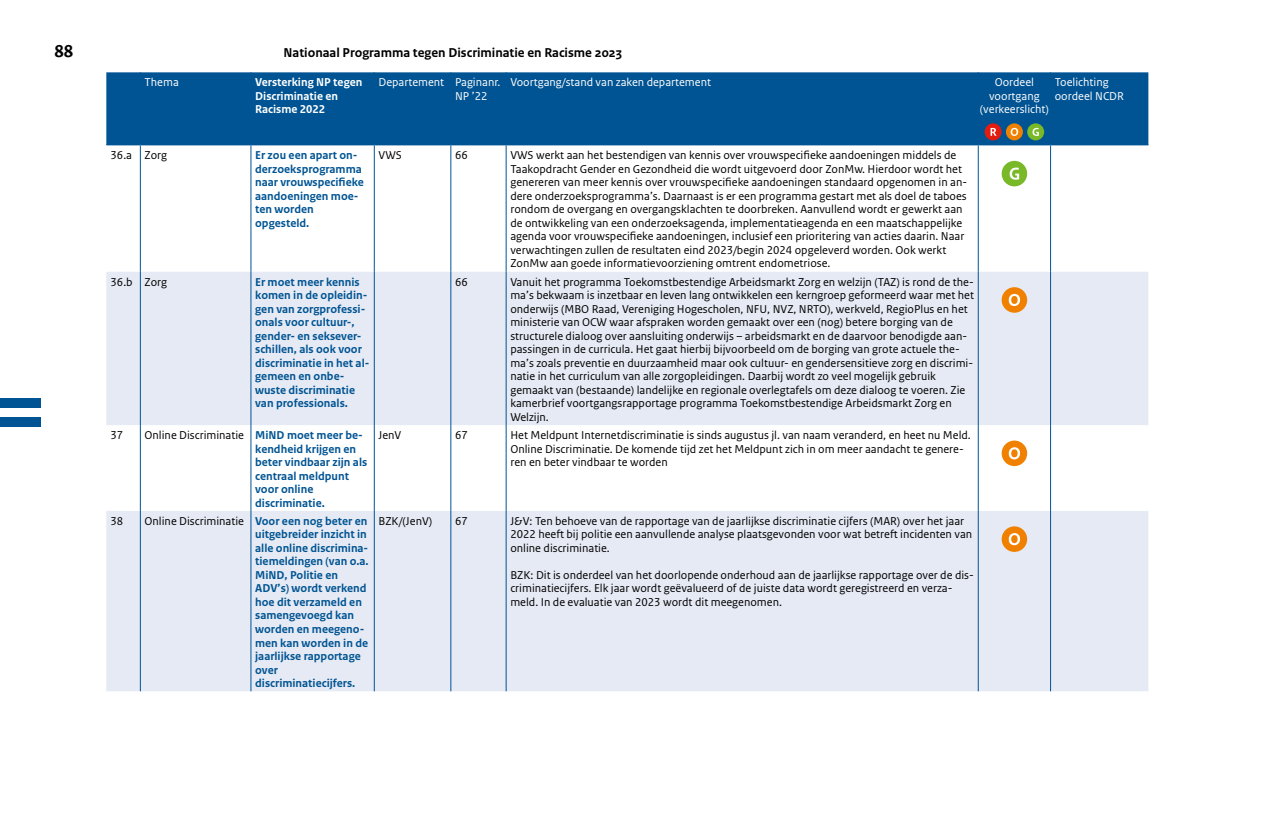
<style>
.page{position:relative;width:1276px;height:830px;background:#fff}
.page>*{position:absolute;margin:0;border:0;box-sizing:border-box;transform-origin:0 0}
.t1{font:700 18px "Rijksoverheid Sans Text TT";color:#000}
.t2{font:700 13.5px "Rijksoverheid Sans Text";color:#000}
._32_RO_Tabel_Broodtekst{font:12px/13.5px "Rijksoverheid Sans Text";color:#000}
._32_RO_Tabel_Broodtekst-2{font:700 12px/13.5px "Rijksoverheid Sans Text";color:#005493}
._32_RO_Tabel_Broodtekst-3{font:12px/13.5px "Rijksoverheid Sans Text";color:#fff}
._32_RO_Tabel_Broodtekst-4{font:700 12px/13.5px "Rijksoverheid Sans Text";color:#fff}
</style>
<div class="page">
<div style="left:0;top:398px;width:41px;height:10px;background:#005493"></div>
<div style="left:0;top:417px;width:41px;height:10px;background:#005493"></div>
<div style="left:106px;top:72px;width:1042px;height:72px;background:#005493"></div>
<svg style="left:106px;top:271px;width:1042px;height:420px;fill:#e6eaf4"></svg>
<hr style="left:106px;top:144px;width:34px;height:1px;background:#005493">
<hr style="left:140px;top:72px;width:1px;height:72px;background:#005493">
<hr style="left:250px;top:72px;width:1px;height:72px;background:#005493">
<hr style="left:374px;top:72px;width:1px;height:72px;background:#005493">
<hr style="left:450px;top:72px;width:1px;height:72px;background:#005493">
<hr style="left:506px;top:72px;width:1px;height:72px;background:#005493">
<hr style="left:978px;top:72px;width:1px;height:72px;background:#005493">
<hr style="left:140px;top:144px;width:111px;height:1px;background:#005493">
<hr style="left:251px;top:144px;width:123px;height:1px;background:#005493">
<hr style="left:374px;top:144px;width:77px;height:1px;background:#005493">
<hr style="left:451px;top:144px;width:55px;height:1px;background:#005493">
<hr style="left:506px;top:144px;width:472px;height:1px;background:#005493">
<hr style="left:978px;top:144px;width:72px;height:1px;background:#005493">
<hr style="left:1050px;top:72px;width:1px;height:72px;background:#005493">
<hr style="left:1050px;top:144px;width:98px;height:1px;background:#005493">
<hr style="left:140px;top:145px;width:1px;height:126px;background:#005493">
<hr style="left:250px;top:145px;width:1px;height:126px;background:#005493">
<hr style="left:374px;top:145px;width:1px;height:126px;background:#005493">
<hr style="left:450px;top:145px;width:1px;height:126px;background:#005493">
<hr style="left:506px;top:145px;width:1px;height:126px;background:#005493">
<hr style="left:978px;top:145px;width:1px;height:126px;background:#005493">
<hr style="left:1050px;top:145px;width:1px;height:126px;background:#005493">
<hr style="left:140px;top:271px;width:1px;height:154px;background:#005493">
<hr style="left:250px;top:271px;width:1px;height:154px;background:#005493">
<hr style="left:374px;top:271px;width:1px;height:154px;background:#005493">
<hr style="left:450px;top:271px;width:1px;height:154px;background:#005493">
<hr style="left:506px;top:271px;width:1px;height:154px;background:#005493">
<hr style="left:978px;top:271px;width:1px;height:154px;background:#005493">
<hr style="left:1050px;top:271px;width:1px;height:154px;background:#005493">
<hr style="left:140px;top:425px;width:1px;height:85px;background:#005493">
<hr style="left:250px;top:425px;width:1px;height:85px;background:#005493">
<hr style="left:374px;top:425px;width:1px;height:85px;background:#005493">
<hr style="left:450px;top:425px;width:1px;height:85px;background:#005493">
<hr style="left:506px;top:425px;width:1px;height:85px;background:#005493">
<hr style="left:978px;top:425px;width:1px;height:85px;background:#005493">
<hr style="left:1050px;top:425px;width:1px;height:85px;background:#005493">
<hr style="left:140px;top:510px;width:1px;height:181px;background:#005493">
<hr style="left:250px;top:510px;width:1px;height:181px;background:#005493">
<hr style="left:374px;top:510px;width:1px;height:181px;background:#005493">
<hr style="left:450px;top:510px;width:1px;height:181px;background:#005493">
<hr style="left:506px;top:510px;width:1px;height:181px;background:#005493">
<hr style="left:978px;top:510px;width:1px;height:181px;background:#005493">
<hr style="left:1050px;top:510px;width:1px;height:181px;background:#005493">
<div style="left:984px;top:123px;width:17px;height:17px;background:#e41c0f;border-radius:50%"></div>
<svg style="left:990px;top:128px;width:6px;height:8px"></svg>
<div style="left:1006px;top:123px;width:17px;height:17px;background:#f08100;border-radius:50%"></div>
<svg style="left:1010px;top:128px;width:8px;height:8px"></svg>
<div style="left:1027px;top:123px;width:17px;height:17px;background:#79b827;border-radius:50%"></div>
<svg style="left:1032px;top:128px;width:7px;height:8px"></svg>
<div style="left:1001px;top:161px;width:26px;height:25px;background:#79b827;border-radius:50%"></div>
<svg style="left:1009px;top:167px;width:10px;height:12px"></svg>
<div style="left:1001px;top:287px;width:26px;height:25px;background:#f08100;border-radius:50%"></div>
<svg style="left:1008px;top:294px;width:12px;height:12px"></svg>
<div style="left:1001px;top:440px;width:26px;height:26px;background:#f08100;border-radius:50%"></div>
<svg style="left:1008px;top:447px;width:12px;height:12px"></svg>
<div style="left:1001px;top:526px;width:26px;height:25px;background:#f08100;border-radius:50%"></div>
<svg style="left:1008px;top:533px;width:12px;height:12px"></svg>
<p class="t1" style="left:54px;top:41px;width:20px">88</p>
<p class="t2" style="left:283px;top:44px;width:340px">Nationaal Programma tegen Discriminatie en Racisme 2023</p>
<p class="_32_RO_Tabel_Broodtekst-3" style="left:145px;top:76px;width:36px">Thema</p>
<p class="_32_RO_Tabel_Broodtekst-4" style="left:255px;top:76px;width:109px">Versterking NP tegen<br>Discriminatie en<br>Racisme 2022</p>
<p class="_32_RO_Tabel_Broodtekst-3" style="left:378px;top:76px;width:67px">Departement</p>
<p class="_32_RO_Tabel_Broodtekst-3" style="left:455px;top:76px;width:47px">Paginanr.<br>NP ’22</p>
<p class="_32_RO_Tabel_Broodtekst-3" style="left:510px;top:76px;width:202px">Voortgang/stand van zaken departement</p>
<p class="_32_RO_Tabel_Broodtekst-3" style="left:980px;top:76px;width:70px;text-align:center">Oordeel voortgang (verkeerslicht)</p>
<p class="_32_RO_Tabel_Broodtekst-3" style="left:1054px;top:76px;width:71px">Toelichting oordeel NCDR</p>
<p class="_32_RO_Tabel_Broodtekst" style="left:111px;top:149px;width:23px">36.a</p>
<p class="_32_RO_Tabel_Broodtekst" style="left:145px;top:149px;width:24px">Zorg</p>
<p class="_32_RO_Tabel_Broodtekst-2" style="left:255px;top:149px;width:110px">Er zou een apart on&shy;derzoeksprogramma naar vrouwspecifieke aandoeningen moe&shy;ten worden opgesteld.</p>
<p class="_32_RO_Tabel_Broodtekst" style="left:378px;top:149px;width:25px">VWS</p>
<p class="_32_RO_Tabel_Broodtekst" style="left:455px;top:149px;width:14px">66</p>
<p class="_32_RO_Tabel_Broodtekst" style="left:510px;top:149px;width:458px">VWS werkt aan het bestendigen van kennis over vrouwspecifieke aandoeningen middels de Taakopdracht Gender en Gezondheid die wordt uitgevoerd door ZonMw. Hierdoor wordt het genereren van meer kennis over vrouwspecifieke aandoeningen standaard opgenomen in an&shy;dere onderzoeksprogramma’s. Daarnaast is er een programma gestart met als doel de taboes rondom de overgang en overgangsklachten te doorbreken. Aanvullend wordt er gewerkt aan de ontwikkeling van een onderzoeksagenda, implementatieagenda en een maatschappelijke agenda voor vrouwspecifieke aandoeningen, inclusief een prioritering van acties daarin. Naar verwachtingen zullen de resultaten eind 2023/begin 2024 opgeleverd worden. Ook werkt ZonMw aan goede informatievoorziening omtrent endometriose.</p>
<p class="_32_RO_Tabel_Broodtekst" style="left:111px;top:275px;width:24px">36.b</p>
<p class="_32_RO_Tabel_Broodtekst" style="left:145px;top:275px;width:24px">Zorg</p>
<p class="_32_RO_Tabel_Broodtekst-2" style="left:255px;top:275px;width:116px">Er moet meer kennis komen in de opleidin&shy;gen van zorgprofessi&shy;onals voor cultuur-, gender- en seksever&shy;schillen, als ook voor discriminatie in het al&shy;gemeen en onbe&shy;wuste discriminatie van professionals.</p>
<p class="_32_RO_Tabel_Broodtekst" style="left:455px;top:275px;width:14px">66</p>
<p class="_32_RO_Tabel_Broodtekst" style="left:510px;top:275px;width:465px">Vanuit het programma Toekomstbestendige Arbeidsmarkt Zorg en welzijn (TAZ) is rond de the&shy;ma’s bekwaam is inzetbaar en leven lang ontwikkelen een kerngroep geformeerd waar met het onderwijs (MBO Raad, Vereniging Hogescholen, NFU, NVZ, NRTO), werkveld, RegioPlus en het ministerie van OCW waar afspraken worden gemaakt over een (nog) betere borging van de structurele dialoog over aansluiting onderwijs – arbeidsmarkt en de daarvoor benodigde aan&shy;passingen in de curricula. Het gaat hierbij bijvoorbeeld om de borging van grote actuele the&shy;ma’s zoals preventie en duurzaamheid maar ook cultuur- en gendersensitieve zorg en discrimi&shy;natie in het curriculum van alle zorgopleidingen. Daarbij wordt zo veel mogelijk gebruik gemaakt van (bestaande) landelijke en regionale overlegtafels om deze dialoog te voeren. Zie kamerbrief voortgangsrapportage programma Toekomstbestendige Arbeidsmarkt Zorg en Welzijn.</p>
<p class="_32_RO_Tabel_Broodtekst" style="left:111px;top:428px;width:14px">37</p>
<p class="_32_RO_Tabel_Broodtekst" style="left:145px;top:428px;width:101px">Online Discriminatie</p>
<p class="_32_RO_Tabel_Broodtekst-2" style="left:255px;top:428px;width:114px">MiND moet meer be&shy;kendheid krijgen en beter vindbaar zijn als centraal meldpunt voor online discriminatie.</p>
<p class="_32_RO_Tabel_Broodtekst" style="left:378px;top:428px;width:24px">JenV</p>
<p class="_32_RO_Tabel_Broodtekst" style="left:455px;top:428px;width:14px">67</p>
<p class="_32_RO_Tabel_Broodtekst" style="left:510px;top:428px;width:462px">Het Meldpunt Internetdiscriminatie is sinds augustus jl. van naam veranderd, en heet nu Meld.<br>Online Discriminatie. De komende tijd zet het Meldpunt zich in om meer aandacht te genere&shy;ren en beter vindbaar te worden</p>
<p class="_32_RO_Tabel_Broodtekst" style="left:111px;top:514px;width:14px">38</p>
<p class="_32_RO_Tabel_Broodtekst" style="left:145px;top:514px;width:101px">Online Discriminatie</p>
<p class="_32_RO_Tabel_Broodtekst-2" style="left:255px;top:514px;width:115px">Voor een nog beter en uitgebreider inzicht in alle online discrimina&shy;tiemeldingen (van o.a.<br>MiND, Politie en<br>ADV’s) wordt verkend hoe dit verzameld en samengevoegd kan worden en meegeno&shy;men kan worden in de jaarlijkse rapportage over discriminatiecijfers.</p>
<p class="_32_RO_Tabel_Broodtekst" style="left:378px;top:514px;width:55px">BZK/(JenV)</p>
<p class="_32_RO_Tabel_Broodtekst" style="left:455px;top:514px;width:14px">67</p>
<p class="_32_RO_Tabel_Broodtekst" style="left:510px;top:514px;width:463px">J&amp;V: Ten behoeve van de rapportage van de jaarlijkse discriminatie cijfers (MAR) over het jaar<br>2022 heeft bij politie een aanvullende analyse plaatsgevonden voor wat betreft incidenten van online discriminatie.</p>
<p class="_32_RO_Tabel_Broodtekst" style="left:510px;top:568px;width:465px">BZK: Dit is onderdeel van het doorlopende onderhoud aan de jaarlijkse rapportage over de dis&shy;criminatiecijfers. Elk jaar wordt geëvalueerd of de juiste data wordt geregistreerd en verza&shy;meld. In de evaluatie van 2023 wordt dit meegenomen.</p>
</div>
